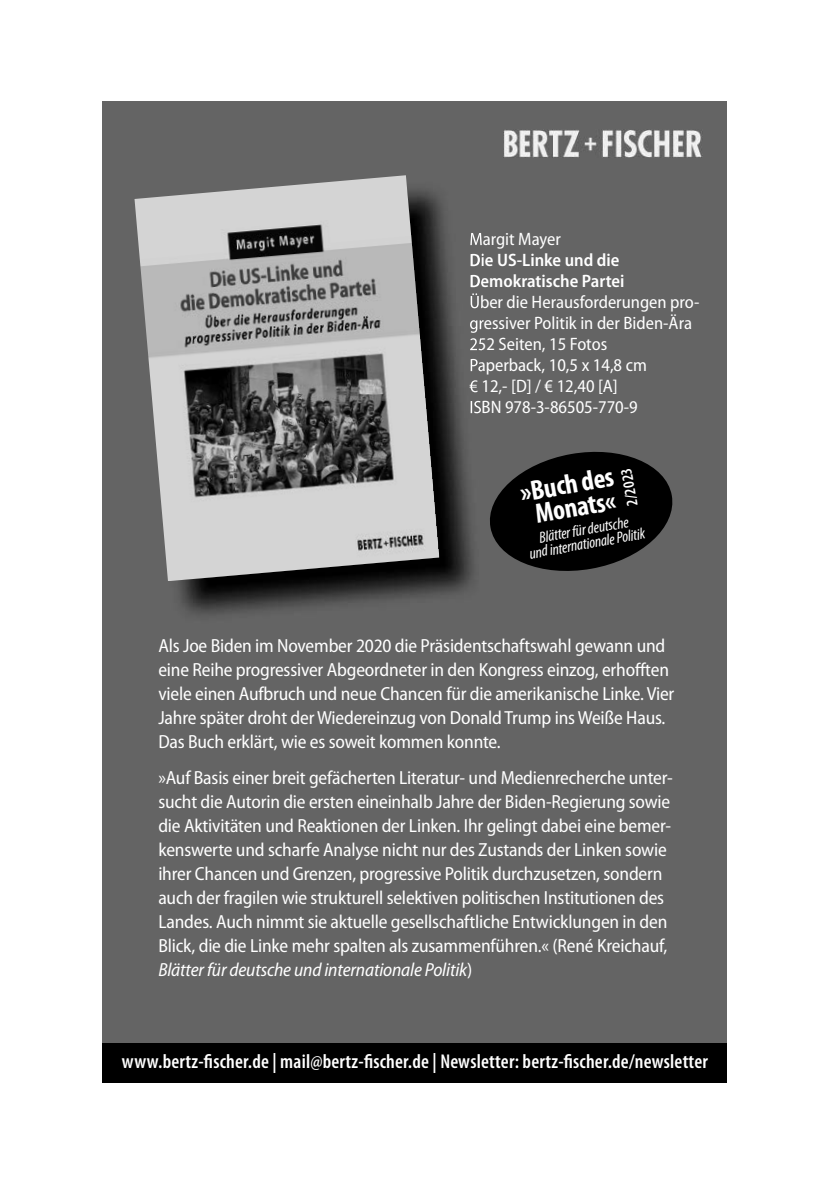
<style>
.page{position:relative;width:840px;height:1191px;background:#fff}
.page>*{position:absolute;margin:0;border:0;box-sizing:border-box;transform-origin:0 0}
.t1{font:700 condensed 28px/24px "Myriad Pro";color:#fff;text-align:center}
.t2{font:600 condensed 20px "Myriad Pro";letter-spacing:.01em;color:#fff}
.t3{font:semi-condensed 19px/24px "Myriad Pro";letter-spacing:-.01em;color:#fff}
.t4{font:semi-condensed 18px/21px "Myriad Pro";color:#fff}
.t5{font:600 semi-condensed 18px/21px "Myriad Pro";color:#fff}
.t6{font:italic condensed 16px/14px "Myriad Pro";color:#fff;text-align:center}
.t7{font:600 condensed 16px "Myriad Pro";color:#fff}
.s1{font-style:italic}
</style>
<div class="page">
<div style="left:103px;top:101px;width:623px;height:981px;background:#646464"></div>
<img style="left:178px;top:200px;width:301px;height:415px">
<img style="left:470px;top:233px;width:11px;height:16px">
<svg style="left:470px;top:253px;width:10px;height:13px"></svg>
<svg style="left:470px;top:274px;width:10px;height:13px"></svg>
<img style="left:470px;top:293px;width:9px;height:19px">
<img style="left:470px;top:314px;width:11px;height:19px">
<img style="left:470px;top:338px;width:11px;height:14px">
<img style="left:470px;top:358px;width:11px;height:17px">
<img style="left:469px;top:380px;width:10px;height:14px">
<svg style="left:470px;top:401px;width:11px;height:12px"></svg>
<img style="left:134px;top:175px;width:305px;height:406px">
<div style="left:103px;top:1043px;width:623px;height:39px;background:#000"></div>
<img style="left:503px;top:130px;width:198px;height:27px">
<svg style="left:490px;top:451px;width:183px;height:120px"></svg>
<p class="t4" style="left:469px;top:229px;width:93px">Margit Mayer</p>
<p class="t5" style="left:469px;top:250px;width:157px">Die US-Linke und die<br>Demokratische Partei</p>
<p class="t4" style="left:469px;top:292px;width:231px">Über die Herausforderungen pro&shy;gressiver Politik in der Biden-Ära<br>252 Seiten, 15 Fotos<br>Paperback, 10,5 x 14,8 cm<br>€ 12,- [D] / € 12,40 [A]<br>ISBN 978-3-86505-770-9</p>
<p class="t7" style="left:623px;top:507px;width:40px;rotate:-100deg">2/2023</p>
<h1 class="t1" style="left:518px;top:481px;width:96px;rotate:-10deg">»Buch des<br>Monats«</h1>
<p class="t6" style="left:525px;top:533px;width:119px;rotate:-10deg">Blätter für deutsche<br>und internationale Politik</p>
<p class="t3" style="left:158px;top:634px;width:517px">Als Joe Biden im November 2020 die Präsidentschaftswahl gewann und eine Reihe progressiver Abgeordneter in den Kongress einzog, erhofften viele einen Aufbruch und neue Chancen für die amerikanische Linke. Vier Jahre später droht der Wiedereinzug von Donald Trump ins Weiße Haus.<br>Das Buch erklärt, wie es soweit kommen konnte.</p>
<p class="t3" style="left:158px;top:765px;width:515px">»Auf Basis einer breit gefächerten Literatur- und Medienrecherche unter&shy;sucht die Autorin die ersten eineinhalb Jahre der Biden-Regierung sowie die Aktivitäten und Reaktionen der Linken. Ihr gelingt dabei eine bemer&shy;kenswerte und scharfe Analyse nicht nur des Zustands der Linken sowie ihrer Chancen und Grenzen, progressive Politik durchzusetzen, sondern auch der fragilen wie strukturell selektiven politischen Institutionen des Landes. Auch nimmt sie aktuelle gesellschaftliche Entwicklungen in den Blick, die die Linke mehr spalten als zusammenführen.« (René Kreichauf, <span class="s1">Blätter für deutsche und internationale Politik</span>)</p>
<p class="t2" style="left:122px;top:1050px;width:587px">www.bertz-fischer.de | mail@bertz-fischer.de | Newsletter: bertz-fischer.de/newsletter</p>
</div>
